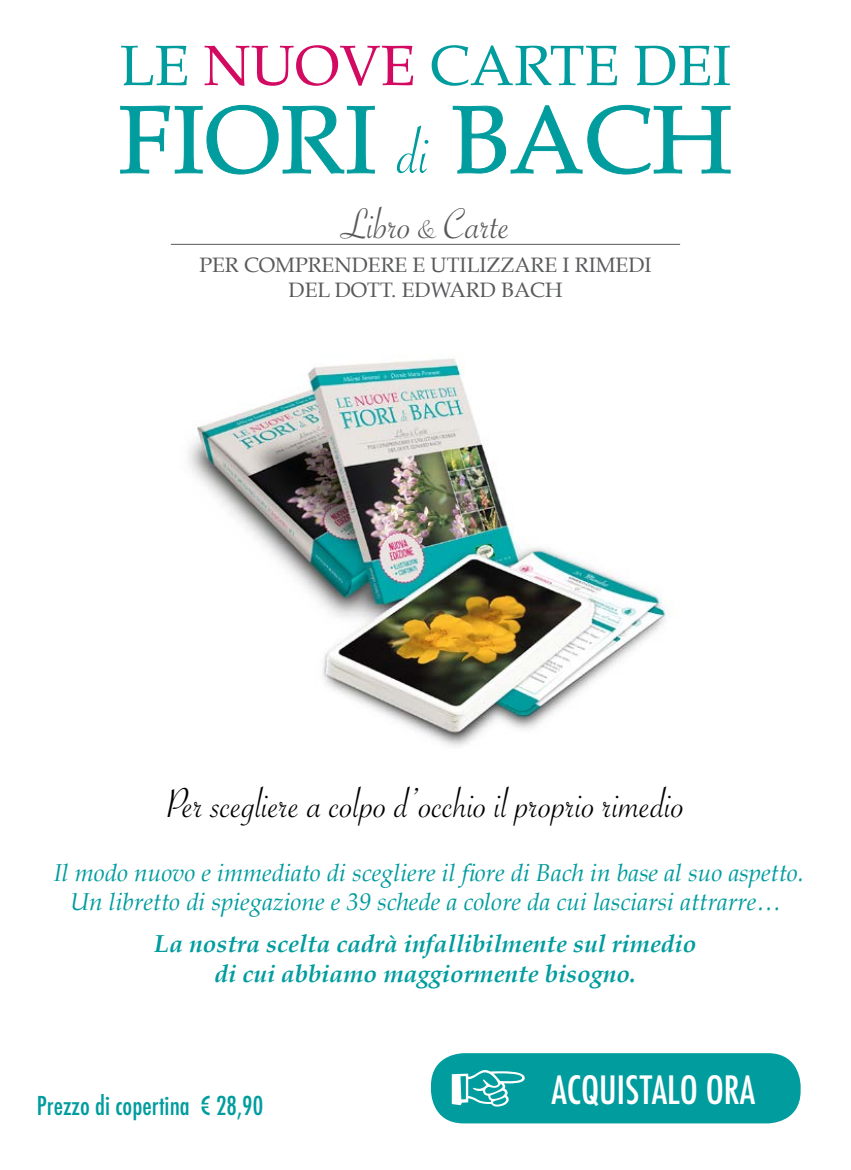
<style>
.page{position:relative;width:851px;height:1170px;background:#fff}
.page>*{position:absolute;margin:0;border:0;box-sizing:border-box;transform-origin:0 0}
.t1{font:96px "Book Antiqua";color:#009c9e}
.t2{font:56.75px "Book Antiqua";color:#009c9e}
.t3{font:46px "Savoye Plain";color:#58595b}
.t4{font:44.5px "Savoye Plain";color:#000}
.t5{font:500 condensed 38px "Futura";color:#fff}
.t6{font:500 condensed 25.25px "Futura";color:#009c9e}
.t7{font:italic 24.5px/29.5px "Book Antiqua";color:#009c9e;text-align:center}
.t8{font:italic 700 24.5px/29.5px "Book Antiqua";color:#009c9e;text-align:center}
.t9{font:21px/25px "Book Antiqua";color:#58595b;text-align:center}
.s1{color:#d20a62}
.s2{font-family:"Savoye Plain";font-size:69px}
.s3{font-size:29.25px}
</style>
<div class="page">
<img style="left:188px;top:358px;width:483px;height:389px">
<div style="left:431px;top:1053px;width:369px;height:70px;background:#009c9e;border-radius:32px"></div>
<svg style="left:451px;top:1070px;width:73px;height:36px"></svg>
<svg style="left:120px;top:104px;width:255px;height:71px"></svg>
<svg style="left:452px;top:104px;width:278px;height:71px"></svg>
<hr style="left:171px;top:244px;width:509px;height:1px;background:#58595b">
<h2 class="t2" style="left:120px;top:31px;width:613px">LE <span class="s1">NUOVE</span> CARTE DEI</h2>
<h1 class="t1" style="left:119px;top:80px;width:614px">FIORI <span class="s2">di</span> BACH</h1>
<h3 class="t3" style="left:341px;top:205px;width:171px">Libro <span class="s3">&amp;</span> Carte</h3>
<p class="t9" style="left:199px;top:252px;width:453px">PER COMPRENDERE E UTILIZZARE I RIMEDI<br>DEL DOTT. EDWARD BACH</p>
<h3 class="t4" style="left:166px;top:784px;width:520px">Per scegliere a colpo d’occhio il proprio rimedio</h3>
<p class="t7" style="left:54px;top:858px;width:751px">Il modo nuovo e immediato di scegliere il fiore di Bach in base al suo aspetto.<br>Un libretto di spiegazione e 39 schede a colore da cui lasciarsi attrarre…</p>
<p class="t8" style="left:154px;top:929px;width:543px">La nostra scelta cadrà infallibilmente sul rimedio di cui abbiamo maggiormente bisogno.</p>
<p class="t6" style="left:37px;top:1089px;width:228px">Prezzo di copertina € 28,90</p>
<h3 class="t5" style="left:551px;top:1065px;width:205px">ACQUISTALO ORA</h3>
</div>
